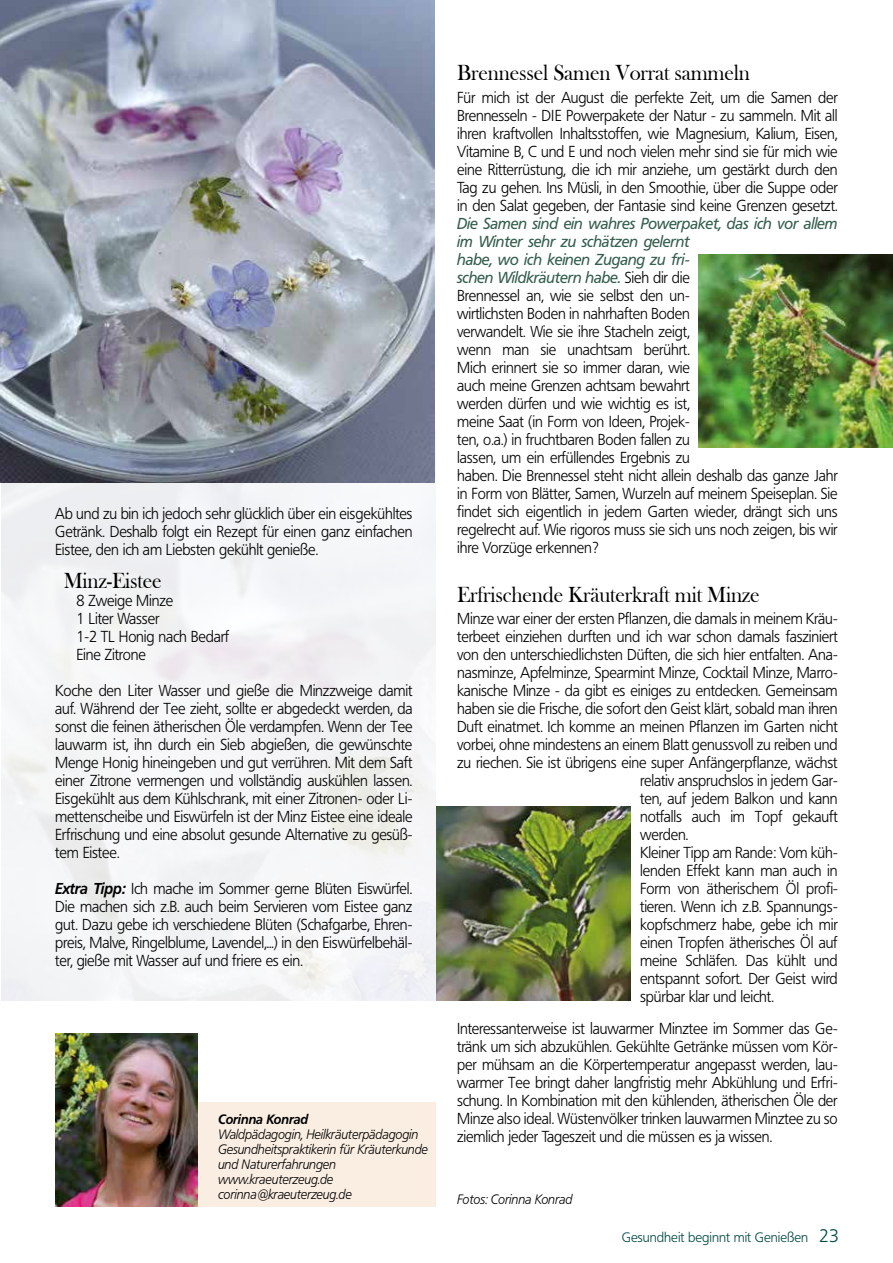
<style>
.page{position:relative;width:893px;height:1263px;background:#fff}
.page>*{position:absolute;margin:0;border:0;box-sizing:border-box;transform-origin:0 0}
.t1{font:22.5px "Bask Old Face";letter-spacing:-.01em;color:#000;scale:.95 1}
.t2{font:300 15.75px/18px "Frutiger BQ";letter-spacing:-.01em;color:#000;text-align:justify;scale:.95 1}
.t3{font:italic 300 13.5px/15px "Frutiger BQ";letter-spacing:-.01em;color:#000;scale:.95 1}
.t4{font:300 13.5px "Frutiger BQ";color:#004a44}
.t5{font:italic 700 13.5px "Frutiger BQ";letter-spacing:-.01em;color:#000;scale:.95 1}
.s1{font-weight:700;font-style:italic}
.s2{font-weight:400;font-style:italic;color:#325d4b}
.s3{font-size:18px}
</style>
<div class="page">
<img style="left:2px;top:430px;width:434px;height:571px">
<div style="left:55px;top:1102px;width:381px;height:104px;background:#faeee3"></div>
<img style="left:0;top:0;width:434px;height:482px">
<img style="left:699px;top:254px;width:194px;height:194px">
<img style="left:55px;top:1034px;width:143px;height:172px">
<img style="left:437px;top:807px;width:193px;height:194px">
<p class="t2" style="left:55px;top:505px;width:377px">Ab und zu bin ich jedoch sehr glücklich über ein eisgekühltes Getränk. Deshalb folgt ein Rezept für einen ganz einfachen Eistee, den ich am Liebsten gekühlt genieße.</p>
<h1 class="t1" style="left:64px;top:568px;width:105px">Minz-Eistee</h1>
<p class="t2" style="left:77px;top:592px;width:162px;text-align:left">8 Zweige Minze<br>1 Liter Wasser<br>1-2 TL Honig nach Bedarf<br>Eine Zitrone</p>
<p class="t2" style="left:55px;top:682px;width:378px">Koche den Liter Wasser und gieße die Minzzweige damit auf. Während der Tee zieht, sollte er abgedeckt werden, da sonst die feinen ätherischen Öle verdampfen. Wenn der Tee lauwarm ist, ihn durch ein Sieb abgießen, die gewünschte Menge Honig hineingeben und gut verrühren. Mit dem Saft einer Zitrone vermengen und vollständig auskühlen lassen.<br>Eisgekühlt aus dem Kühlschrank, mit einer Zitronen- oder Li&shy;mettenscheibe und Eiswürfeln ist der Minz Eistee eine ideale Erfrischung und eine absolut gesunde Alternative zu gesüß&shy;tem Eistee.</p>
<p class="t2" style="left:55px;top:880px;width:377px"><span class="s1">Extra Tipp:</span> Ich mache im Sommer gerne Blüten Eiswürfel.<br>Die machen sich z.B. auch beim Servieren vom Eistee ganz gut. Dazu gebe ich verschiedene Blüten (Schafgarbe, Ehren&shy;preis, Malve, Ringelblume, Lavendel,...) in den Eiswürfelbehäl&shy;ter, gieße mit Wasser auf und friere es ein.</p>
<p class="t5" style="left:218px;top:1111px;width:96px">Corinna Konrad</p>
<p class="t3" style="left:218px;top:1127px;width:222px">Waldpädagogin, Heilkräuterpädagogin<br>Gesundheitspraktikerin für Kräuterkunde und Naturerfahrungen www.kraeuterzeug.de corinna@kraeuterzeug.de</p>
<h1 class="t1" style="left:457px;top:61px;width:310px">Brennessel Samen Vorrat sammeln</h1>
<p class="t2" style="left:457px;top:88px;width:402px">Für mich ist der August die perfekte Zeit, um die Samen der Brennesseln - DIE Powerpakete der Natur - zu sammeln. Mit all ihren kraftvollen Inhaltsstoffen, wie Magnesium, Kalium, Eisen, Vitamine B, C und E und noch vielen mehr sind sie für mich wie eine Ritterrüstung, die ich mir anziehe, um gestärkt durch den Tag zu gehen. Ins Müsli, in den Smoothie, über die Suppe oder in den Salat gegeben, der Fantasie sind keine Grenzen gesetzt.</p>
<p class="t2" style="left:457px;top:214px;width:402px;text-align:left"><span class="s2">Die Samen sind ein wahres Powerpaket, das ich vor allem im Winter sehr zu schätzen gelernt<br>habe, wo ich keinen Zugang zu fri-<br>schen Wildkräutern habe.</span> Sieh dir die<br>Brennessel an, wie sie selbst den un-<br>wirtlichsten Boden in nahrhaften Boden<br>verwandelt. Wie sie ihre Stacheln zeigt,<br>wenn man sie unachtsam berührt.<br>Mich erinnert sie so immer daran, wie<br>auch meine Grenzen achtsam bewahrt<br>werden dürfen und wie wichtig es ist,<br>meine Saat (in Form von Ideen, Projek-<br>ten, o.a.) in fruchtbaren Boden fallen zu<br>lassen, um ein erfüllendes Ergebnis zu<br>haben. Die Brennessel steht nicht allein deshalb das ganze Jahr in Form von Blätter, Samen, Wurzeln auf meinem Speiseplan. Sie findet sich eigentlich in jedem Garten wieder, drängt sich uns regelrecht auf. Wie rigoros muss sie sich uns noch zeigen, bis wir ihre Vorzüge erkennen?</p>
<h1 class="t1" style="left:457px;top:582px;width:320px">Erfrischende Kräuterkraft mit Minze</h1>
<p class="t2" style="left:457px;top:610px;width:402px">Minze war einer der ersten Pflanzen, die damals in meinem Kräu-</p>
<p class="t2" style="left:457px;top:628px;width:402px">terbeet einziehen durften und ich war schon damals fasziniert</p>
<p class="t2" style="left:457px;top:646px;width:402px">von den unterschiedlichsten Düften, die sich hier entfalten. Ana-</p>
<p class="t2" style="left:457px;top:664px;width:402px">nasminze, Apfelminze, Spearmint Minze, Cocktail Minze, Marro-</p>
<p class="t2" style="left:457px;top:682px;width:402px">kanische Minze - da gibt es einiges zu entdecken. Gemeinsam</p>
<p class="t2" style="left:457px;top:700px;width:402px">haben sie die Frische, die sofort den Geist klärt, sobald man ihren</p>
<p class="t2" style="left:457px;top:718px;width:402px">Duft einatmet. Ich komme an meinen Pflanzen im Garten nicht</p>
<p class="t2" style="left:457px;top:736px;width:402px">vorbei, ohne mindestens an einem Blatt genussvoll zu reiben und</p>
<p class="t2" style="left:457px;top:754px;width:402px">zu riechen. Sie ist übrigens eine super Anfängerpflanze, wächst</p>
<p class="t2" style="left:640px;top:772px;width:209px">relativ anspruchslos in jedem Gar-</p>
<p class="t2" style="left:640px;top:790px;width:209px">ten, auf jedem Balkon und kann</p>
<p class="t2" style="left:640px;top:808px;width:209px">notfalls auch im Topf gekauft</p>
<p class="t2" style="left:640px;top:826px;width:52px">werden.</p>
<p class="t2" style="left:640px;top:844px;width:209px">Kleiner Tipp am Rande: Vom küh-</p>
<p class="t2" style="left:640px;top:862px;width:209px">lenden Effekt kann man auch in</p>
<p class="t2" style="left:640px;top:880px;width:209px">Form von ätherischem Öl profi-</p>
<p class="t2" style="left:640px;top:898px;width:209px">tieren. Wenn ich z.B. Spannungs-</p>
<p class="t2" style="left:640px;top:916px;width:209px">kopfschmerz habe, gebe ich mir</p>
<p class="t2" style="left:640px;top:934px;width:209px">einen Tropfen ätherisches Öl auf</p>
<p class="t2" style="left:640px;top:952px;width:209px">meine Schläfen. Das kühlt und</p>
<p class="t2" style="left:640px;top:970px;width:209px">entspannt sofort. Der Geist wird</p>
<p class="t2" style="left:640px;top:988px;width:142px">spürbar klar und leicht.</p>
<p class="t2" style="left:457px;top:1019px;width:402px">Interessanterweise ist lauwarmer Minztee im Sommer das Ge&shy;tränk um sich abzukühlen. Gekühlte Getränke müssen vom Kör&shy;per mühsam an die Körpertemperatur angepasst werden, lau&shy;warmer Tee bringt daher langfristig mehr Abkühlung und Erfri&shy;schung. In Kombination mit den kühlenden, ätherischen Öle der Minze also ideal. Wüstenvölker trinken lauwarmen Minztee zu so ziemlich jeder Tageszeit und die müssen es ja wissen.</p>
<p class="t3" style="left:457px;top:1192px;width:123px">Fotos: Corinna Konrad</p>
<p class="t4" style="left:622px;top:1230px;width:219px">Gesundheit beginnt mit Genießen <span class="s3">23</span></p>
</div>
